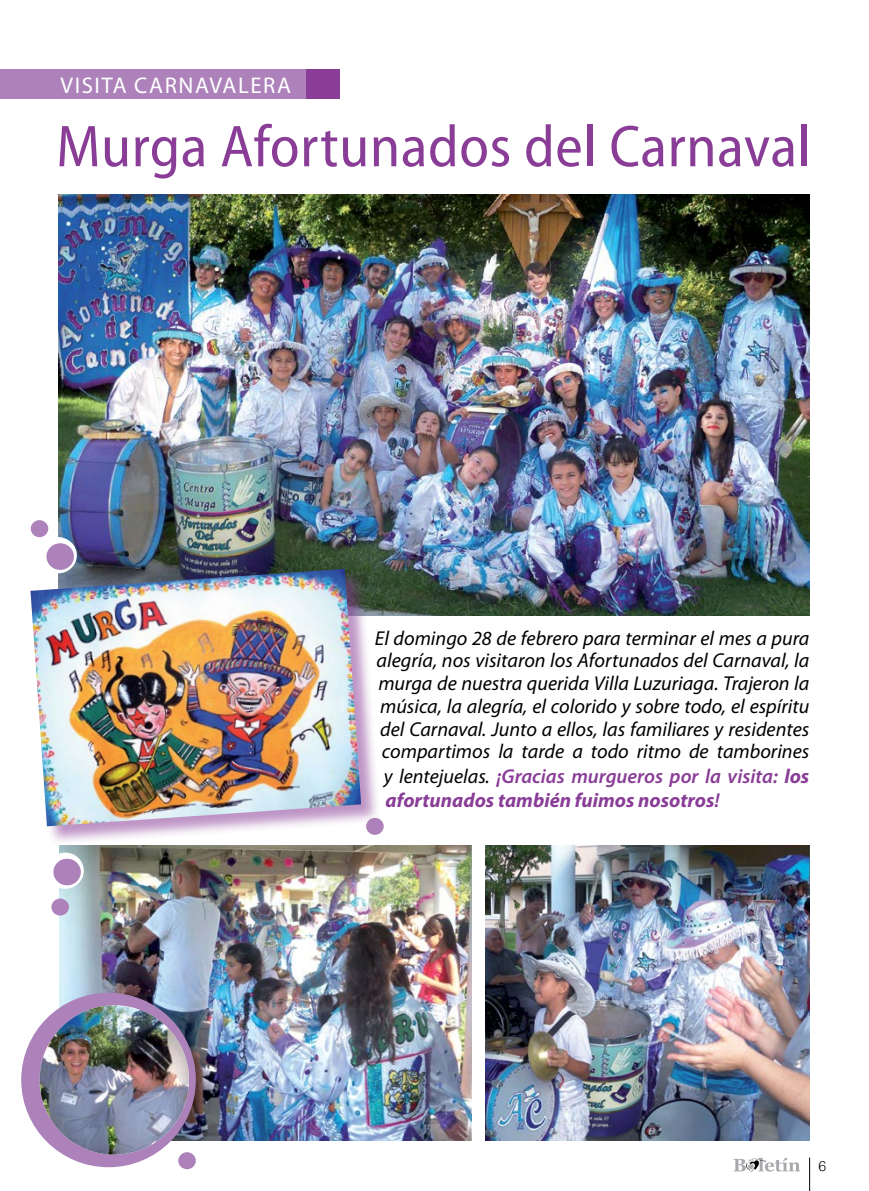
<style>
.page{position:relative;width:869px;height:1191px;background:#fff}
.page>*{position:absolute;margin:0;border:0;box-sizing:border-box;transform-origin:0 0}
.t1{font:semi-condensed 59.5px "Myriad Pro";color:#893d97}
.t2{font:22.75px "Myriad Pro";color:#fff}
.t3{font:italic 20.12px "Myriad Pro";color:#000}
.t4{font:italic 600 20.12px "Myriad Pro";color:#893d97}
.t5{font:italic 700 20.12px "Myriad Pro";color:#893d97}
.t6{font:300 14px "Helvetica";color:#000}
.s1{font-weight:400;color:#000}
.s2{font-weight:700}
.s3{font-weight:600}
</style>
<div class="page">
<hr style="left:809px;top:1157px;width:1px;height:34px;background:#000">
<svg style="left:733px;top:1157px;width:66px;height:14px"></svg>
<div style="left:0;top:69px;width:310px;height:30px;background:#ad82ba"></div>
<div style="left:306px;top:69px;width:33px;height:30px;background:#893d97"></div>
<img style="left:58px;top:195px;width:751px;height:420px">
<div style="left:31px;top:569px;width:349px;height:277px;background:#893d97;opacity:.55"></div>
<img style="left:30px;top:569px;width:331px;height:257px">
<img style="left:485px;top:845px;width:324px;height:295px">
<img style="left:59px;top:845px;width:412px;height:295px">
<div style="left:21px;top:992px;width:175px;height:175px;background:#ad82ba;border-radius:50%"></div>
<div style="left:51px;top:898px;width:18px;height:17px;background:#ad82ba;border-radius:50%"></div>
<div style="left:178px;top:1152px;width:18px;height:17px;background:#ad82ba;border-radius:50%"></div>
<div style="left:366px;top:818px;width:17px;height:17px;background:#ad82ba;border-radius:50%"></div>
<div style="left:39px;top:537px;width:38px;height:36px;background:#fff;border-radius:50%"></div>
<div style="left:46px;top:852px;width:38px;height:36px;background:#fff;border-radius:50%"></div>
<img style="left:40px;top:1005px;width:149px;height:149px;border-radius:75px">
<div style="left:46px;top:543px;width:28px;height:27px;background:#ad82ba;border-radius:50%"></div>
<div style="left:53px;top:858px;width:28px;height:27px;background:#ad82ba;border-radius:50%"></div>
<div style="left:31px;top:520px;width:17px;height:17px;background:#ad82ba;border-radius:50%"></div>
<p class="t2" style="left:60px;top:71px;width:12px">VISITA</p>
<p class="t2" style="left:134px;top:71px;width:59px">CARNAVALE</p>
<p class="t2" style="left:263px;top:71px;width:28px">RA</p>
<h1 class="t1" style="left:56px;top:114px;width:755px">Murga Afortunados del Carnaval</h1>
<p class="t3" style="left:375px;top:627px;width:435px">El domingo 28 de febrero para terminar el mes a pura</p>
<p class="t3" style="left:376px;top:649px;width:434px">alegría, nos visitaron los Afortunados del Carnaval, la</p>
<p class="t3" style="left:378px;top:672px;width:432px">murga de nuestra querida Villa Luzuriaga. Trajeron la</p>
<p class="t3" style="left:380px;top:695px;width:430px">música, la alegría, el colorido y sobre todo, el espíritu</p>
<p class="t3" style="left:380px;top:718px;width:430px">del Carnaval. Junto a ellos, las familiares y residentes</p>
<p class="t3" style="left:382px;top:740px;width:429px">compartimos la tarde a todo ritmo de tamborines</p>
<p class="t4" style="left:383px;top:765px;width:427px"><span class="s1">y lentejuelas.</span> ¡Gracias murgueros por la visita: <span class="s2">los</span></p>
<p class="t5" style="left:385px;top:789px;width:335px">afortunados también fuimos nosotros<span class="s3">!</span></p>
<p class="t6" style="left:818px;top:1157px;width:9px">6</p>
</div>
